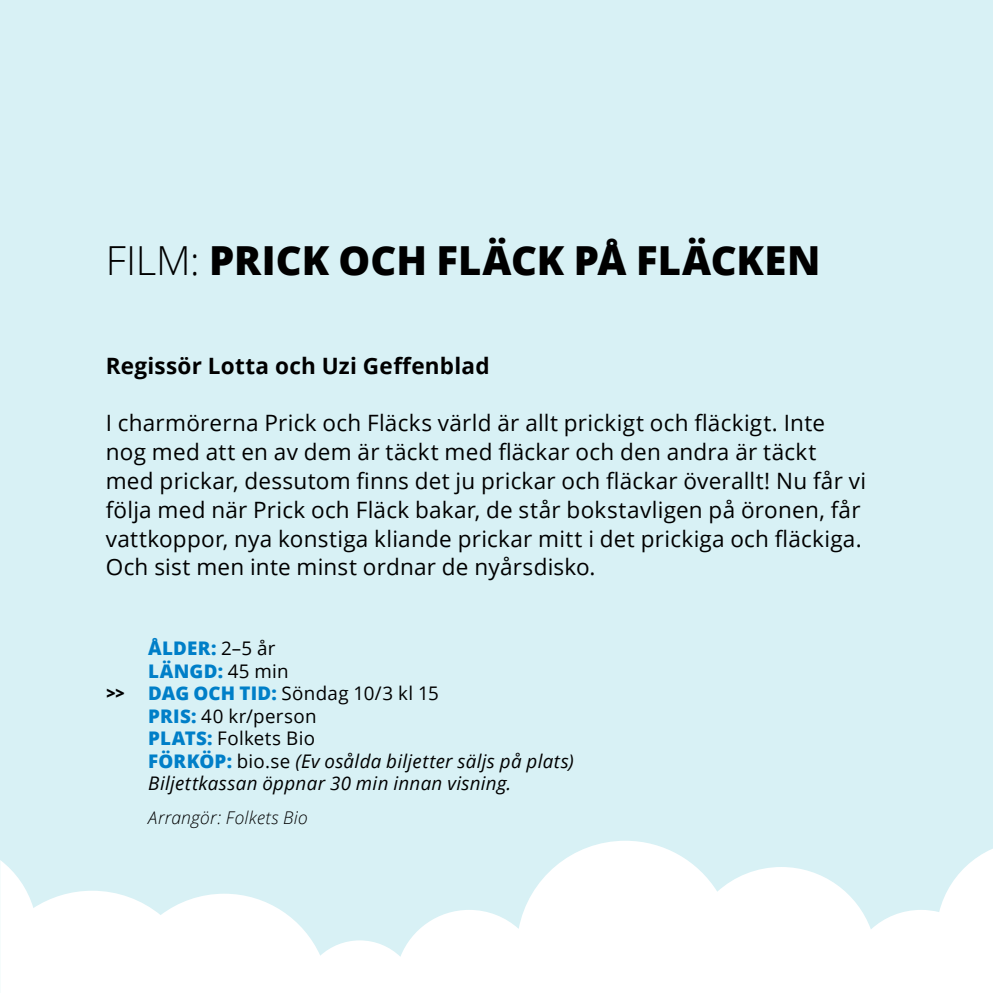
<style>
.page{position:relative;width:993px;height:993px;background:#fff}
.page>*{position:absolute;margin:0;border:0;box-sizing:border-box;transform-origin:0 0}
.t1{font:800 40px "Open Sans";color:#000}
.t2{font:22.5px/28.8px "Open Sans";letter-spacing:.01em;color:#000}
.t3{font:700 22.5px "Open Sans";letter-spacing:.015em;color:#000}
.t4{font:italic 18.75px/22.5px "Open Sans";letter-spacing:.015em;color:#000}
.t5{font:italic 300 17.5px "Open Sans";letter-spacing:.015em;color:#000}
.t6{font:800 16.25px "Open Sans";color:#000}
.s1{font-weight:300}
.s2{font-weight:800;font-style:normal;color:#007fc8}
.s3{font-style:normal}
</style>
<div class="page">
<div style="left:0;top:0;width:992px;height:992px;background:#d8f1f5"></div>
<svg style="left:0;top:841px;width:992px;height:151px;fill:#fff"></svg>
<h1 class="t1" style="left:106px;top:229px;width:716px"><span class="s1">FILM:</span> PRICK OCH FLÄCK PÅ FLÄCKEN</h1>
<p class="t3" style="left:106px;top:349px;width:385px">Regissör Lotta och Uzi Geffenblad</p>
<p class="t2" style="left:106px;top:408px;width:761px">I charmörerna Prick och Fläcks värld är allt prickigt och fläckigt. Inte nog med att en av dem är täckt med fläckar och den andra är täckt med prickar, dessutom finns det ju prickar och fläckar överallt! Nu får vi följa med när Prick och Fläck bakar, de står bokstavligen på öronen, får vattkoppor, nya konstiga kliande prickar mitt i det prickiga och fläckiga.<br>Och sist men inte minst ordnar de nyårsdisko.</p>
<p class="t6" style="left:106px;top:680px;width:20px">&gt;&gt;</p>
<p class="t4" style="left:148px;top:636px;width:427px"><span class="s2">ÅLDER:</span> <span class="s3">2–5 år<br></span><span class="s2">LÄNGD:</span> <span class="s3">45 min<br></span><span class="s2">DAG OCH TID:</span> <span class="s3">Söndag 10/3 kl 15<br></span><span class="s2">PRIS:</span> <span class="s3">40 kr/person<br></span><span class="s2">PLATS:</span> <span class="s3">Folkets Bio<br></span><span class="s2">FÖRKÖP:</span> <span class="s3">bio.se</span> (Ev osålda biljetter säljs på plats)<br>Biljettkassan öppnar 30 min innan visning.</p>
<p class="t5" style="left:148px;top:805px;width:161px">Arrangör: Folkets Bio</p>
</div>
